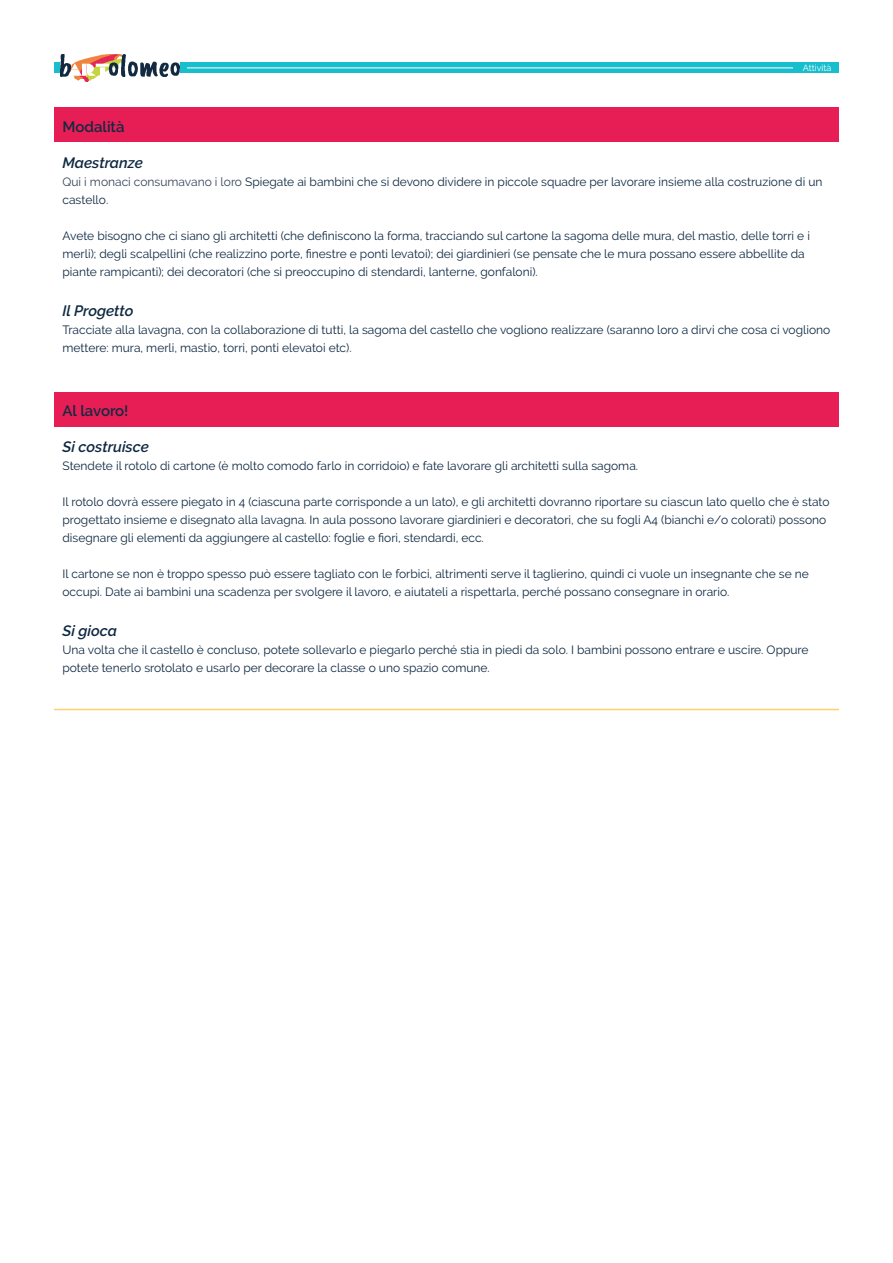
<style>
.page{position:relative;width:893px;height:1263px;background:#fff}
.page>*{position:absolute;margin:0;border:0;box-sizing:border-box;transform-origin:0 0}
.Heading_3{font:italic 600 15px "Raleway";color:#0e2841}
.Heading_Section{font:600 15px "Raleway";color:#122942}
.normal_text{font:12px/18px "Raleway";color:#0e2841}
.t1{font:9px "Raleway";color:#fff}
.s1{color:#374358}
</style>
<div class="page">
<hr style="left:54px;top:709px;width:785px;height:1px;background:#fed16f">
<div style="left:54px;top:108px;width:785px;height:34px;background:#e71e56"></div>
<div style="left:54px;top:392px;width:785px;height:34px;background:#e71e56"></div>
<div style="left:54px;top:63px;width:785px;height:10px;background:#19becd"></div>
<hr style="left:187px;top:68px;width:606px;height:1px;background:#fff">
<img style="left:60px;top:54px;width:119px;height:28px">
<p class="Heading_Section" style="left:63px;top:118px;width:64px">Modalità</p>
<p class="t1" style="left:803px;top:63px;width:30px">Attività</p>
<p class="Heading_3" style="left:63px;top:154px;width:82px">Maestranze</p>
<p class="normal_text" style="left:63px;top:173px;width:761px"><span class="s1">Qui i monaci consumavano i loro</span> Spiegate ai bambini che si devono dividere in piccole squadre per lavorare insieme alla costruzione di un castello.</p>
<p class="normal_text" style="left:63px;top:227px;width:749px">Avete bisogno che ci siano gli architetti (che definiscono la forma, tracciando sul cartone la sagoma delle mura, del mastio, delle torri e i merli); degli scalpellini (che realizzino porte, finestre e ponti levatoi); dei giardinieri (se pensate che le mura possano essere abbellite da piante rampicanti); dei decoratori (che si preoccupino di stendardi, lanterne, gonfaloni).</p>
<p class="Heading_3" style="left:63px;top:302px;width:72px">Il Progetto</p>
<p class="normal_text" style="left:63px;top:320px;width:769px">Tracciate alla lavagna, con la collaborazione di tutti, la sagoma del castello che vogliono realizzare (saranno loro a dirvi che cosa ci vogliono mettere: mura, merli, mastio, torri, ponti elevatoi etc).</p>
<p class="Heading_Section" style="left:63px;top:402px;width:68px">Al lavoro!</p>
<p class="Heading_3" style="left:63px;top:438px;width:88px">Si costruisce</p>
<p class="normal_text" style="left:63px;top:457px;width:577px">Stendete il rotolo di cartone (è molto comodo farlo in corridoio) e fate lavorare gli architetti sulla sagoma.</p>
<p class="normal_text" style="left:63px;top:493px;width:769px">Il rotolo dovrà essere piegato in 4 (ciascuna parte corrisponde a un lato), e gli architetti dovranno riportare su ciascun lato quello che è stato progettato insieme e disegnato alla lavagna. In aula possono lavorare giardinieri e decoratori, che su fogli A4 (bianchi e/o colorati) possono disegnare gli elementi da aggiungere al castello: foglie e fiori, stendardi, ecc.</p>
<p class="normal_text" style="left:63px;top:565px;width:748px">Il cartone se non è troppo spesso può essere tagliato con le forbici, altrimenti serve il taglierino, quindi ci vuole un insegnante che se ne occupi. Date ai bambini una scadenza per svolgere il lavoro, e aiutateli a rispettarla, perché possano consegnare in orario.</p>
<p class="Heading_3" style="left:63px;top:622px;width:56px">Si gioca</p>
<p class="normal_text" style="left:63px;top:641px;width:747px">Una volta che il castello è concluso, potete sollevarlo e piegarlo perché stia in piedi da solo. I bambini possono entrare e uscire. Oppure potete tenerlo srotolato e usarlo per decorare la classe o uno spazio comune.</p>
</div>
